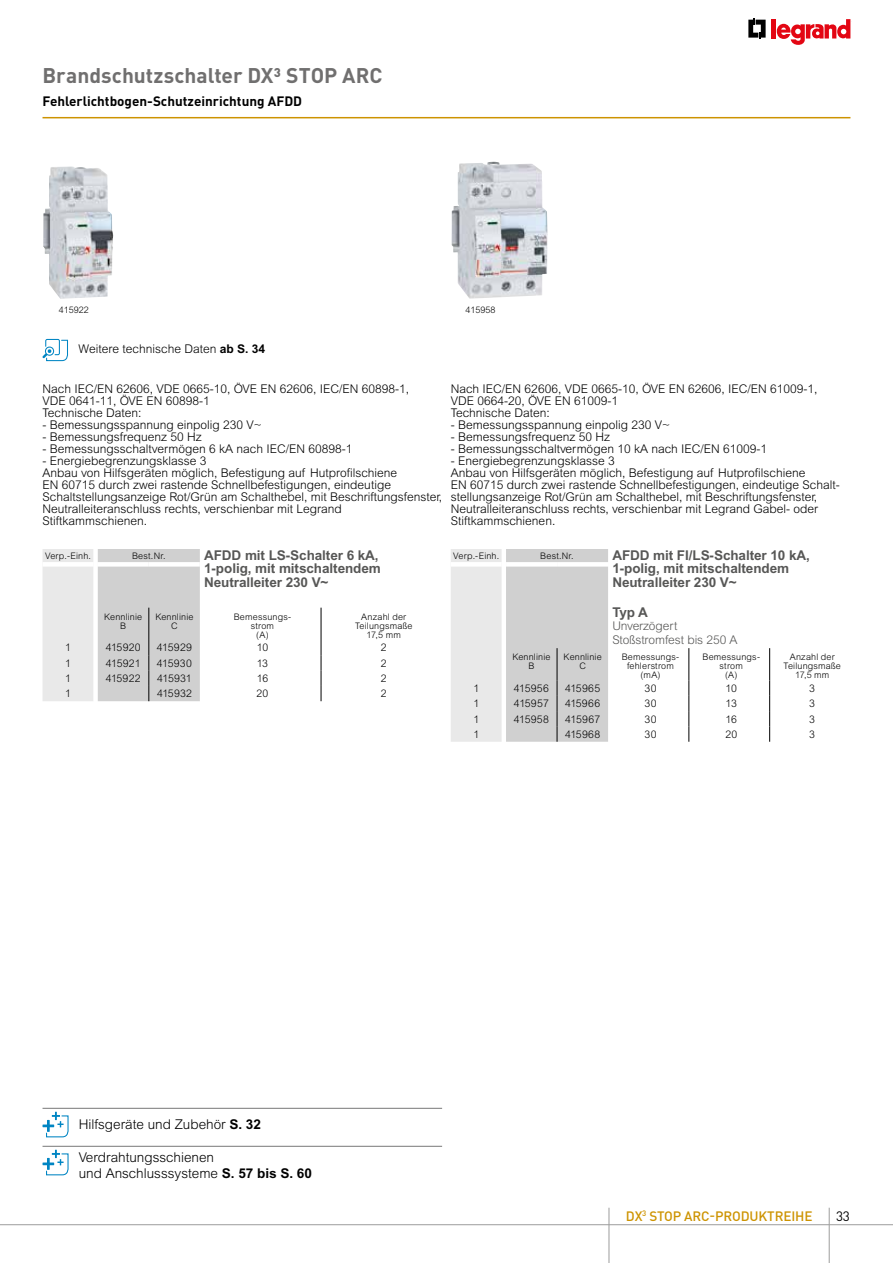
<style>
.page{position:relative;width:893px;height:1263px;background:#fff}
.page>*{position:absolute;margin:0;border:0;box-sizing:border-box;transform-origin:0 0}
.t1{font:700 21px "DIN Pro";color:#706f6f}
.t2{font:700 13.5px/13.5px "Arial MT Std";letter-spacing:-.005em;color:#575756}
.t3{font:300 13.5px/15.8px "Arial";color:#000}
.t4{font:700 13.5px "DIN Pro";color:#000}
.t5{font:500 13.5px "DIN Pro";letter-spacing:-.01em;color:#cd9300}
.t6{font:13.5px "DIN Pro";color:#000}
.t7{font:300 12px/12px "Arial";color:#000}
.t8{font:300 12px/13.5px "Arial MT Std";letter-spacing:-.005em;color:#575756}
.t9{font:300 12px "Arial MT Std";color:#000}
.t10{font:300 10.5px "Arial";letter-spacing:.02em;color:#000}
.t11{font:300 9px/9px "Arial";letter-spacing:.02em;color:#000;text-align:center}
.s1{font-weight:700}
.s2{font-family:"Arial MT Std";font-weight:700}
</style>
<div class="page">
<hr style="left:609px;top:1224px;width:220px;height:1px;background:#9d9d9c">
<hr style="left:829px;top:1224px;width:64px;height:1px;background:#9d9d9c">
<hr style="left:0;top:1224px;width:610px;height:1px;background:#9d9d9c">
<hr style="left:829px;top:1208px;width:1px;height:55px;background:#9d9d9c">
<hr style="left:609px;top:1208px;width:1px;height:55px;background:#9d9d9c">
<svg style="left:748px;top:18px;width:18px;height:21px"></svg>
<hr style="left:772px;top:19px;width:4px;height:20px;background:#e30613">
<svg style="left:777px;top:19px;width:73px;height:26px"></svg>
<hr style="left:321px;top:608px;width:1px;height:32px;background:#000">
<svg style="left:321px;top:640px;width:1px;height:61px"></svg>
<svg style="left:43px;top:549px;width:157px;height:152px;background:#d9d9d9"></svg>
<hr style="left:769px;top:648px;width:1px;height:32px;background:#000">
<svg style="left:769px;top:680px;width:1px;height:62px"></svg>
<hr style="left:689px;top:648px;width:1px;height:32px;background:#000">
<svg style="left:689px;top:680px;width:1px;height:62px"></svg>
<svg style="left:451px;top:549px;width:157px;height:193px;background:#d9d9d9"></svg>
<hr style="left:43px;top:117px;width:807px;height:1px;background:#cd9300">
<img style="left:43px;top:166px;width:70px;height:133px">
<img style="left:451px;top:162px;width:96px;height:137px">
<svg style="left:43px;top:339px;width:25px;height:22px"></svg>
<hr style="left:43px;top:1108px;width:399px;height:1px;background:#878787">
<svg style="left:43px;top:1112px;width:26px;height:25px"></svg>
<hr style="left:43px;top:1146px;width:399px;height:1px;background:#878787">
<svg style="left:43px;top:1150px;width:26px;height:25px"></svg>
<h1 class="t1" style="left:43px;top:61px;width:341px">Brandschutzschalter DX³ STOP ARC</h1>
<p class="t4" style="left:43px;top:92px;width:261px">Fehlerlichtbogen-Schutzeinrichtung AFDD</p>
<p class="t11" style="left:59px;top:306px;width:32px">415922</p>
<p class="t11" style="left:465px;top:306px;width:32px">415958</p>
<p class="t9" style="left:78px;top:342px;width:188px">Weitere technische Daten <span class="s1">ab S. 34</span></p>
<p class="t7" style="left:43px;top:383px;width:368px">Nach IEC/EN 62606, VDE 0665-10, ÖVE EN 62606, IEC/EN 60898-1,<br>VDE 0641-11, ÖVE EN 60898-1<br>Technische Daten:</p>
<p class="t7" style="left:43px;top:419px;width:221px">- Bemessungsspannung einpolig 230 V~</p>
<p class="t7" style="left:43px;top:431px;width:161px">- Bemessungsfrequenz 50 Hz</p>
<p class="t7" style="left:43px;top:443px;width:311px">- Bemessungsschaltvermögen 6 kA nach IEC/EN 60898-1</p>
<p class="t7" style="left:43px;top:455px;width:401px">- Energiebegrenzungsklasse 3<br>Anbau von Hilfsgeräten möglich, Befestigung auf Hutprofilschiene<br>EN 60715 durch zwei rastende Schnellbefestigungen, eindeutige Schaltstellungsanzeige Rot/Grün am Schalthebel, mit Beschriftungsfenster, Neutralleiteranschluss rechts, verschienbar mit Legrand Stiftkammschienen.</p>
<p class="t11" style="left:45px;top:551px;width:48px">Verp.-Einh.</p>
<p class="t11" style="left:132px;top:551px;width:35px">Best.Nr.</p>
<p class="t2" style="left:204px;top:548px;width:178px">AFDD mit LS-Schalter 6 kA,<br>1-polig, mit mitschaltendem<br>Neutralleiter 230 V~</p>
<p class="t11" style="left:104px;top:612px;width:40px">Kennlinie<br>B</p>
<p class="t11" style="left:155px;top:612px;width:40px">Kennlinie<br>C</p>
<p class="t11" style="left:234px;top:612px;width:59px">Bemessungs&shy;strom<br>(A)</p>
<p class="t11" style="left:355px;top:612px;width:59px">Anzahl der<br>Teilungsmaße<br>17,5 mm</p>
<p class="t10" style="left:65px;top:642px;width:7px">1</p>
<p class="t10" style="left:106px;top:642px;width:36px">415920</p>
<p class="t10" style="left:157px;top:642px;width:36px">415929</p>
<p class="t10" style="left:257px;top:642px;width:13px">10</p>
<p class="t10" style="left:381px;top:642px;width:7px">2</p>
<p class="t10" style="left:65px;top:657px;width:7px">1</p>
<p class="t10" style="left:106px;top:657px;width:36px">415921</p>
<p class="t10" style="left:157px;top:657px;width:37px">415930</p>
<p class="t10" style="left:257px;top:657px;width:13px">13</p>
<p class="t10" style="left:381px;top:657px;width:7px">2</p>
<p class="t10" style="left:65px;top:672px;width:7px">1</p>
<p class="t10" style="left:106px;top:672px;width:37px">415922</p>
<p class="t10" style="left:157px;top:672px;width:36px">415931</p>
<p class="t10" style="left:257px;top:672px;width:13px">16</p>
<p class="t10" style="left:381px;top:672px;width:7px">2</p>
<p class="t10" style="left:65px;top:688px;width:7px">1</p>
<p class="t10" style="left:157px;top:688px;width:36px">415932</p>
<p class="t10" style="left:257px;top:688px;width:13px">20</p>
<p class="t10" style="left:381px;top:688px;width:7px">2</p>
<p class="t7" style="left:451px;top:383px;width:368px">Nach IEC/EN 62606, VDE 0665-10, ÖVE EN 62606, IEC/EN 61009-1,<br>VDE 0664-20, ÖVE EN 61009-1<br>Technische Daten:</p>
<p class="t7" style="left:451px;top:419px;width:221px">- Bemessungsspannung einpolig 230 V~</p>
<p class="t7" style="left:451px;top:431px;width:161px">- Bemessungsfrequenz 50 Hz</p>
<p class="t7" style="left:451px;top:443px;width:318px">- Bemessungsschaltvermögen 10 kA nach IEC/EN 61009-1</p>
<p class="t7" style="left:451px;top:455px;width:390px">- Energiebegrenzungsklasse 3<br>Anbau von Hilfsgeräten möglich, Befestigung auf Hutprofilschiene<br>EN 60715 durch zwei rastende Schnellbefestigungen, eindeutige Schalt&shy;stellungsanzeige Rot/Grün am Schalthebel, mit Beschriftungsfenster, Neutralleiteranschluss rechts, verschienbar mit Legrand Gabel- oder Stiftkammschienen.</p>
<p class="t11" style="left:453px;top:551px;width:48px">Verp.-Einh.</p>
<p class="t11" style="left:540px;top:551px;width:35px">Best.Nr.</p>
<p class="t2" style="left:612px;top:548px;width:199px">AFDD mit FI/LS-Schalter 10 kA,<br>1-polig, mit mitschaltendem<br>Neutralleiter 230 V~</p>
<p class="t2" style="left:612px;top:605px;width:37px">Typ A</p>
<p class="t8" style="left:612px;top:619px;width:127px">Unverzögert<br>Stoßstromfest bis 250 A</p>
<p class="t11" style="left:512px;top:653px;width:40px">Kennlinie<br>B</p>
<p class="t11" style="left:564px;top:653px;width:40px">Kennlinie<br>C</p>
<p class="t11" style="left:622px;top:653px;width:59px">Bemessungs&shy;fehlerstrom (mA)</p>
<p class="t11" style="left:702px;top:653px;width:59px">Bemessungs&shy;strom<br>(A)</p>
<p class="t11" style="left:783px;top:653px;width:59px">Anzahl der<br>Teilungsmaße<br>17,5 mm</p>
<p class="t10" style="left:473px;top:682px;width:7px">1</p>
<p class="t10" style="left:514px;top:682px;width:37px">415956</p>
<p class="t10" style="left:565px;top:682px;width:37px">415965</p>
<p class="t10" style="left:644px;top:682px;width:14px">30</p>
<p class="t10" style="left:725px;top:682px;width:13px">10</p>
<p class="t10" style="left:809px;top:682px;width:7px">3</p>
<p class="t10" style="left:473px;top:698px;width:7px">1</p>
<p class="t10" style="left:514px;top:698px;width:36px">415957</p>
<p class="t10" style="left:565px;top:698px;width:37px">415966</p>
<p class="t10" style="left:644px;top:698px;width:14px">30</p>
<p class="t10" style="left:726px;top:698px;width:13px">13</p>
<p class="t10" style="left:809px;top:698px;width:7px">3</p>
<p class="t10" style="left:473px;top:713px;width:7px">1</p>
<p class="t10" style="left:514px;top:713px;width:37px">415958</p>
<p class="t10" style="left:565px;top:713px;width:36px">415967</p>
<p class="t10" style="left:644px;top:713px;width:14px">30</p>
<p class="t10" style="left:725px;top:713px;width:13px">16</p>
<p class="t10" style="left:809px;top:713px;width:7px">3</p>
<p class="t10" style="left:473px;top:728px;width:7px">1</p>
<p class="t10" style="left:565px;top:728px;width:37px">415968</p>
<p class="t10" style="left:644px;top:728px;width:14px">30</p>
<p class="t10" style="left:725px;top:728px;width:13px">20</p>
<p class="t10" style="left:809px;top:728px;width:7px">3</p>
<p class="t3" style="left:79px;top:1116px;width:184px">Hilfsgeräte und Zubehör <span class="s2">S. 32</span></p>
<p class="t3" style="left:79px;top:1149px;width:235px">Verdrahtungsschienen<br>und Anschlusssysteme <span class="s2">S. 57 bis S. 60</span></p>
<p class="t5" style="left:626px;top:1207px;width:188px">DX<sup>3</sup> STOP ARC-PRODUKTREIHE</p>
<p class="t6" style="left:836px;top:1207px;width:15px">33</p>
</div>
